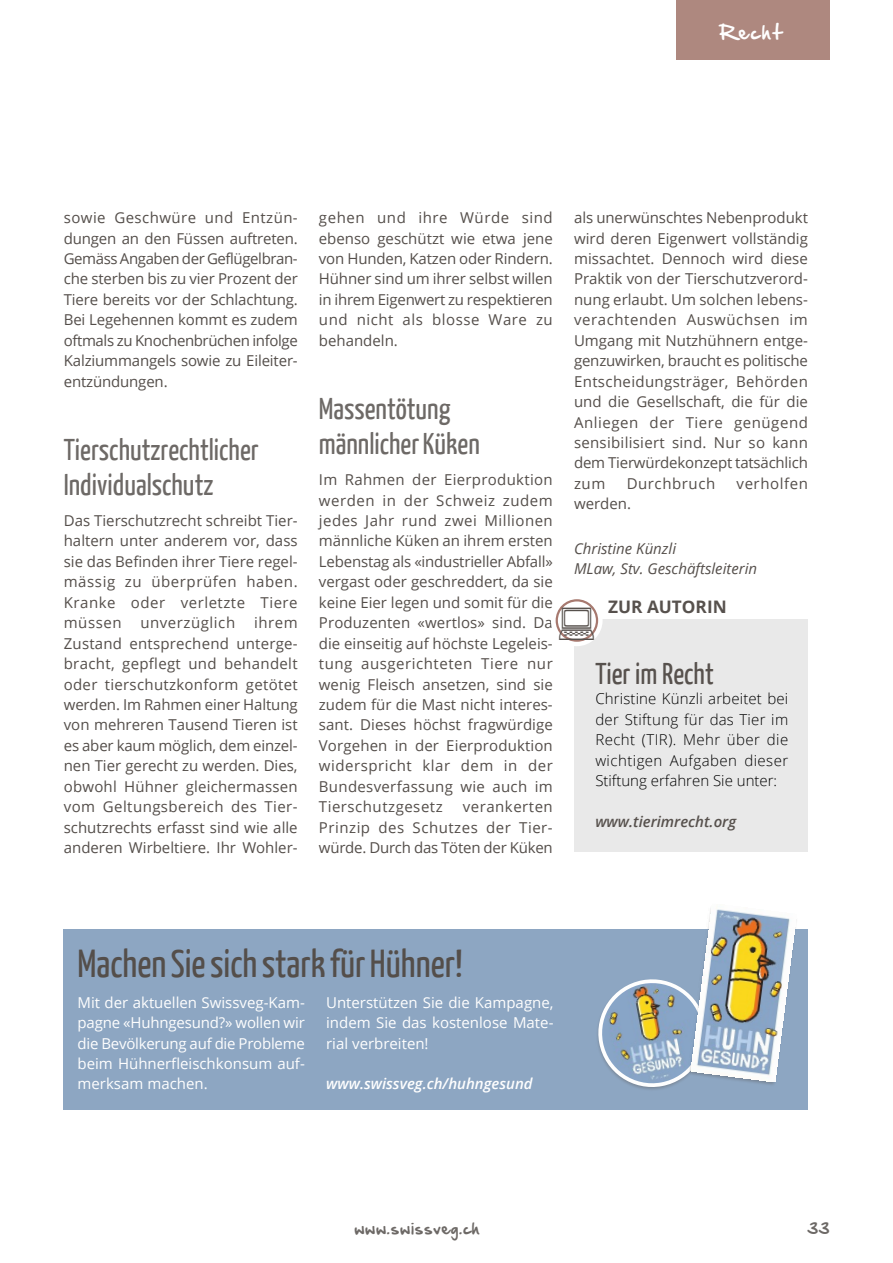
<style>
.page{position:relative;width:893px;height:1263px;background:#fff}
.page>*{position:absolute;margin:0;border:0;box-sizing:border-box;transform-origin:0 0}
.t1{font:39px "Yanone Kaffeesatz";color:#544e4a}
.t2{font:30px/35.5px "Yanone Kaffeesatz";color:#6d6966}
.t3{font:30px "Yanone Kaffeesatz";color:#57514d}
.t4{font:18px "Hand Of Sean";letter-spacing:.095em;color:#fefefe}
.t5{font:700 17.25px "Open Sans";color:#57514d}
.t6{font:15px/20.4px "Open Sans";letter-spacing:.015em;color:#544e4a;text-align:justify}
.t7{font:15px/20.4px "Open Sans";color:#fefefe;text-align:justify}
.t8{font:300 15px/20.4px "Open Sans";letter-spacing:.015em;color:#000;text-align:justify}
.t9{font:italic 15px/20.4px "Open Sans";color:#544e4a}
.t10{font:italic 600 15px "Open Sans";color:#fefefe}
.t11{font:15px "Open Sans";letter-spacing:.04em;color:#544e4a}
.t12{font:italic 600 15px "Open Sans";color:#57514d}
.t13{font:15px "Hand Of Sean";letter-spacing:.05em;color:#6d6966}
.t14{font:15px "Open Sans";letter-spacing:.035em;color:#544e4a}
</style>
<div class="page">
<div style="left:676px;top:0;width:153px;height:60px;background:#ae887f"></div>
<div style="left:574px;top:619px;width:234px;height:233px;background:#e9e9e9"></div>
<div style="left:551px;top:594px;width:52px;height:52px;background:#fff;border-radius:50%"></div>
<div style="left:556px;top:599px;width:42px;height:43px;border:2px solid #a7796f;border-radius:50%"></div>
<div style="left:64px;top:929px;width:744px;height:181px;background:#8da6c2"></div>
<img style="left:597px;top:979px;width:90px;height:111px">
<img style="left:687px;top:920px;width:110px;height:165px">
<img style="left:691px;top:908px;width:105px;height:174px">
<svg style="left:559px;top:607px;width:35px;height:33px"></svg>
<p class="t4" style="left:719px;top:24px;width:64px">Recht</p>
<p class="t6" style="left:64px;top:209px;width:236px">sowie Geschwüre und Entzün&shy;dungen an den Füssen auftreten.<br>Gemäss Angaben der Geflügelbran&shy;che sterben bis zu vier Prozent der Tiere bereits vor der Schlachtung.<br>Bei Legehennen kommt es zudem oftmals zu Knochenbrüchen infolge Kalziummangels sowie zu Eileiter&shy;entzündungen.</p>
<h2 class="t2" style="left:64px;top:434px;width:196px">Tierschutzrechtlicher<br>Individualschutz</h2>
<p class="t6" style="left:64px;top:512px;width:235px">Das Tierschutzrecht schreibt Tier&shy;haltern unter anderem vor, dass sie das Befinden ihrer Tiere regel&shy;mässig zu überprüfen haben.<br>Kranke oder verletzte Tiere müssen</p>
<p class="t6" style="left:64px;top:614px;width:235px;text-indent:190px">ihrem Zustand entsprechend unterge&shy;bracht, gepflegt und behandelt oder tierschutzkonform getötet werden. Im Rahmen einer Haltung von mehreren Tausend Tieren ist es aber kaum möglich, dem einzel&shy;nen Tier gerecht zu werden. Dies, obwohl Hühner gleichermassen vom Geltungsbereich des Tier&shy;schutzrechts erfasst sind wie alle anderen Wirbeltiere. Ihr Wohler-</p>
<p class="t14" style="left:140px;top:617px;width:96px">unverzüglich</p>
<p class="t6" style="left:319px;top:209px;width:235px">gehen und ihre Würde sind ebenso geschützt wie etwa jene von Hunden, Katzen oder Rindern.<br>Hühner sind um ihrer selbst willen in ihrem Eigenwert zu respektieren und nicht als blosse Ware zu behandeln.</p>
<h2 class="t2" style="left:319px;top:393px;width:162px">Massentötung männlicher Küken</h2>
<p class="t6" style="left:319px;top:471px;width:235px">Im Rahmen der Eierproduktion werden in der Schweiz zudem jedes Jahr rund zwei Millionen männliche Küken an ihrem ersten Lebenstag als «industrieller Abfall» vergast oder geschreddert, da sie keine Eier legen und somit für die Produzenten «wertlos» sind. Da die einseitig auf höchste Legeleis&shy;tung ausgerichteten Tiere nur wenig Fleisch ansetzen, sind sie zudem für die Mast nicht interes&shy;sant. Dieses höchst fragwürdige Vorgehen in der Eierproduktion widerspricht klar dem in der Bundesverfassung wie auch im Tierschutzgesetz</p>
<p class="t6" style="left:319px;top:798px;width:235px;text-indent:144px">verankerten Prinzip des Schutzes der Tier&shy;würde. Durch das Töten der Küken</p>
<p class="t6" style="left:574px;top:209px;width:235px">als unerwünschtes Nebenprodukt wird deren Eigenwert vollständig missachtet. Dennoch wird diese Praktik von der Tierschutzverord&shy;nung erlaubt. Um solchen lebens&shy;verachtenden Auswüchsen im Umgang mit Nutzhühnern entge&shy;genzuwirken, braucht es politische Entscheidungsträger, Behörden und die Gesellschaft, die für die Anliegen der Tiere genügend sensibilisiert sind. Nur so kann dem Tierwürdekonzept tatsächlich zum</p>
<p class="t11" style="left:627px;top:477px;width:90px">Durchbruch</p>
<p class="t11" style="left:737px;top:477px;width:73px">verholfen</p>
<p class="t6" style="left:574px;top:495px;width:58px">werden.</p>
<p class="t9" style="left:574px;top:540px;width:185px">Christine Künzli<br>MLaw, Stv. Geschäftsleiterin</p>
<p class="t5" style="left:608px;top:600px;width:120px">ZUR AUTORIN</p>
<h2 class="t3" style="left:595px;top:662px;width:120px">Tier im Recht</h2>
<p class="t8" style="left:595px;top:690px;width:194px">Christine Künzli arbeitet bei der Stiftung für das Tier im Recht (TIR). Mehr über die wichtigen Aufgaben dieser Stiftung erfahren Sie unter:</p>
<p class="t12" style="left:595px;top:815px;width:142px">www.tierimrecht.org</p>
<h1 class="t1" style="left:78px;top:948px;width:387px">Machen Sie sich stark für Hühner!</h1>
<p class="t7" style="left:78px;top:993px;width:229px">Mit der aktuellen Swissveg-Kam&shy;pagne «Huhngesund?» wollen wir die Bevölkerung auf die Probleme beim Hühnerfleischkonsum auf&shy;merksam machen.</p>
<p class="t7" style="left:326px;top:993px;width:229px">Unterstützen Sie die Kampagne, indem Sie das kostenlose Mate&shy;rial verbreiten!</p>
<p class="t10" style="left:326px;top:1078px;width:208px">www.swissveg.ch/huhngesund</p>
<p class="t13" style="left:354px;top:1221px;width:127px">www.swissveg.ch</p>
<p class="t13" style="left:807px;top:1221px;width:24px">33</p>
</div>
